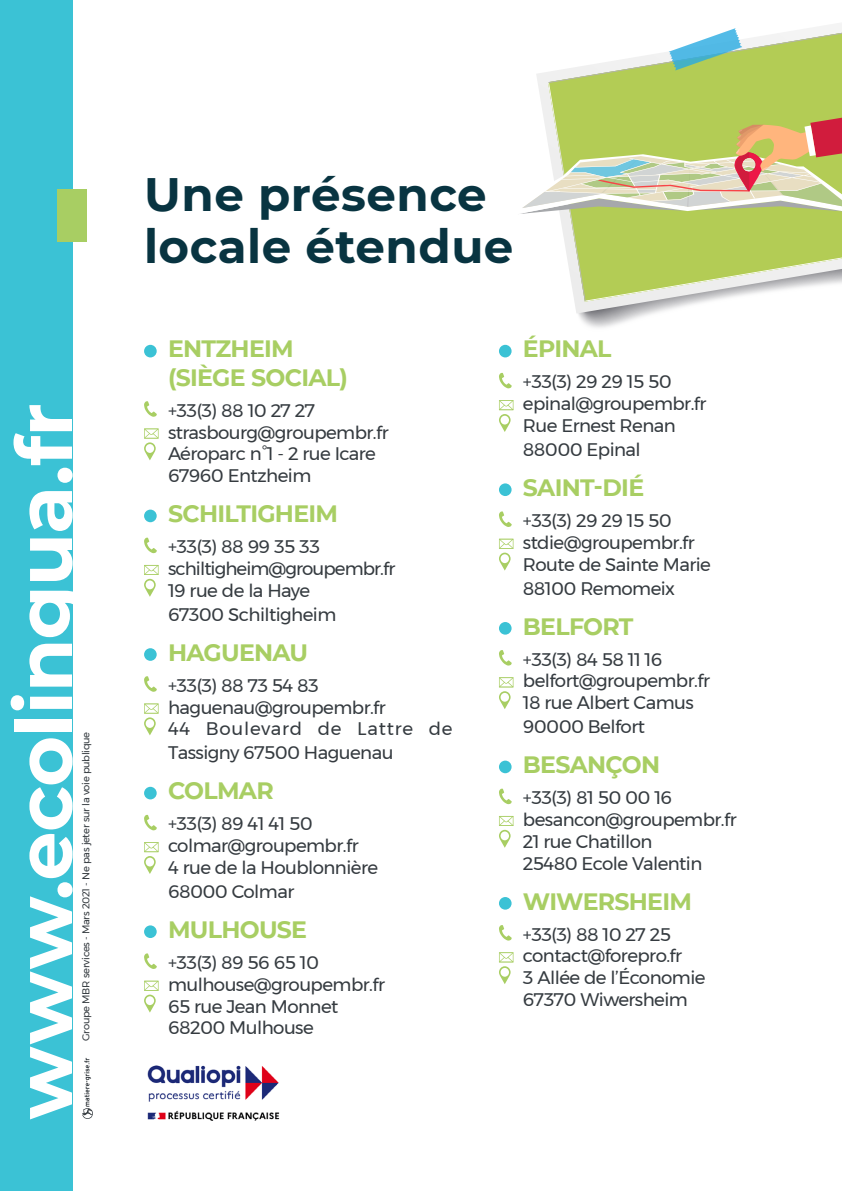
<style>
.page{position:relative;width:842px;height:1191px;background:#fff}
.page>*{position:absolute;margin:0;border:0;box-sizing:border-box;transform-origin:0 0}
.Feiertagsblock{font:700 78px "Montserrat";letter-spacing:-.015em;color:#fff}
.Center{font:700 46.8px/51.8px "Montserrat";letter-spacing:.01em;color:#083441}
.Texte_standard{font:700 23.6px/28.4px "Montserrat";letter-spacing:-.03em;color:#a8ce63}
.Texte_standard-2{font:18.2px/24px "Montserrat";letter-spacing:-.03em;color:#353b40}
.Texte_standard-3{font:18.2px "Montserrat";letter-spacing:-.05em;color:#353b40}
.Texte_standard-4{font:10px "Montserrat";letter-spacing:-.03em;color:#353b40}
</style>
<div class="page">
<div style="left:0;top:0;width:72px;height:1191px;background:#3bc2d5"></div>
<div style="left:57px;top:189px;width:30px;height:52px;background:#a8ce63"></div>
<div style="left:144px;top:345px;width:13px;height:12px;background:#3bc2d5;border-radius:50%"></div>
<svg style="left:144px;top:401px;width:13px;height:16px"></svg>
<svg style="left:144px;top:428px;width:15px;height:32px"></svg>
<div style="left:144px;top:509px;width:13px;height:13px;background:#3bc2d5;border-radius:50%"></div>
<svg style="left:144px;top:537px;width:13px;height:16px"></svg>
<svg style="left:144px;top:565px;width:15px;height:32px"></svg>
<div style="left:144px;top:648px;width:13px;height:13px;background:#3bc2d5;border-radius:50%"></div>
<svg style="left:144px;top:676px;width:13px;height:16px"></svg>
<svg style="left:144px;top:703px;width:15px;height:32px"></svg>
<div style="left:144px;top:787px;width:13px;height:12px;background:#3bc2d5;border-radius:50%"></div>
<svg style="left:144px;top:815px;width:13px;height:15px"></svg>
<svg style="left:144px;top:842px;width:15px;height:32px"></svg>
<div style="left:144px;top:925px;width:13px;height:13px;background:#3bc2d5;border-radius:50%"></div>
<svg style="left:144px;top:953px;width:13px;height:16px"></svg>
<svg style="left:144px;top:980px;width:15px;height:32px"></svg>
<div style="left:499px;top:345px;width:13px;height:12px;background:#3bc2d5;border-radius:50%"></div>
<svg style="left:499px;top:373px;width:13px;height:15px"></svg>
<svg style="left:499px;top:400px;width:14px;height:32px"></svg>
<div style="left:499px;top:483px;width:13px;height:13px;background:#3bc2d5;border-radius:50%"></div>
<svg style="left:499px;top:511px;width:13px;height:16px"></svg>
<svg style="left:499px;top:539px;width:14px;height:31px"></svg>
<div style="left:499px;top:622px;width:13px;height:12px;background:#3bc2d5;border-radius:50%"></div>
<svg style="left:499px;top:650px;width:13px;height:15px"></svg>
<svg style="left:499px;top:677px;width:14px;height:32px"></svg>
<div style="left:499px;top:760px;width:13px;height:13px;background:#3bc2d5;border-radius:50%"></div>
<svg style="left:499px;top:788px;width:13px;height:16px"></svg>
<svg style="left:499px;top:816px;width:14px;height:31px"></svg>
<div style="left:499px;top:897px;width:13px;height:12px;background:#3bc2d5;border-radius:50%"></div>
<svg style="left:499px;top:925px;width:13px;height:15px"></svg>
<svg style="left:499px;top:952px;width:14px;height:32px"></svg>
<svg style="left:82px;top:1057px;width:11px;height:62px"></svg>
<svg style="left:575px;top:23px;width:267px;height:290px"></svg>
<img style="left:147px;top:1065px;width:133px;height:56px">
<svg style="left:520px;top:28px;width:322px;height:274px"></svg>
<p class="Feiertagsblock" style="left:-12px;top:1119px;width:718px;rotate:-90deg">www.ecolingua.fr</p>
<p class="Texte_standard-4" style="left:78px;top:1041px;width:311px;rotate:-90deg">Groupe MBR services - Mars 2021 - Ne pas jeter sur la voie publique</p>
<p class="Center" style="left:144px;top:166px;width:371px">Une présence locale étendue</p>
<p class="Texte_standard" style="left:168px;top:334px;width:181px">ENTZHEIM (SIÈGE SOCIAL)</p>
<p class="Texte_standard-2" style="left:168px;top:398px;width:149px">+33(3) 88 10 27 27</p>
<p class="Texte_standard-2" style="left:168px;top:420px;width:222px">strasbourg@groupembr.fr</p>
<p class="Texte_standard-2" style="left:168px;top:442px;width:209px">Aéroparc n°1 - 2 rue Icare</p>
<p class="Texte_standard-2" style="left:168px;top:463px;width:145px">67960 Entzheim</p>
<p class="Texte_standard" style="left:168px;top:498px;width:172px">SCHILTIGHEIM</p>
<p class="Texte_standard-2" style="left:168px;top:534px;width:153px">+33(3) 88 99 35 33</p>
<p class="Texte_standard-3" style="left:168px;top:554px;width:229px">schiltigheim@groupembr.fr</p>
<p class="Texte_standard-2" style="left:168px;top:578px;width:144px">19 rue de la Haye</p>
<p class="Texte_standard-2" style="left:168px;top:602px;width:170px">67300 Schiltigheim</p>
<p class="Texte_standard" style="left:168px;top:637px;width:142px">HAGUENAU</p>
<p class="Texte_standard-2" style="left:168px;top:673px;width:152px">+33(3) 88 73 54 83</p>
<p class="Texte_standard-2" style="left:168px;top:695px;width:219px">haguenau@groupembr.fr</p>
<p class="Texte_standard-2" style="left:168px;top:716px;width:286px">44 Boulevard de Lattre de<br>Tassigny 67500 Haguenau</p>
<p class="Texte_standard" style="left:168px;top:775px;width:107px">COLMAR</p>
<p class="Texte_standard-2" style="left:168px;top:811px;width:146px">+33(3) 89 41 41 50</p>
<p class="Texte_standard-2" style="left:168px;top:833px;width:192px">colmar@groupembr.fr</p>
<p class="Texte_standard-2" style="left:168px;top:855px;width:212px">4 rue de la Houblonnière</p>
<p class="Texte_standard-2" style="left:168px;top:879px;width:128px">68000 Colmar</p>
<p class="Texte_standard" style="left:168px;top:914px;width:141px">MULHOUSE</p>
<p class="Texte_standard-2" style="left:168px;top:950px;width:152px">+33(3) 89 56 65 10</p>
<p class="Texte_standard-2" style="left:168px;top:972px;width:218px">mulhouse@groupembr.fr</p>
<p class="Texte_standard-2" style="left:168px;top:994px;width:172px">65 rue Jean Monnet</p>
<p class="Texte_standard-2" style="left:168px;top:1015px;width:147px">68200 Mulhouse</p>
<p class="Texte_standard" style="left:523px;top:334px;width:90px">ÉPINAL</p>
<p class="Texte_standard-2" style="left:523px;top:370px;width:150px">+33(3) 29 29 15 50</p>
<p class="Texte_standard-2" style="left:523px;top:391px;width:185px">epinal@groupembr.fr</p>
<p class="Texte_standard-2" style="left:523px;top:413px;width:154px">Rue Ernest Renan</p>
<p class="Texte_standard-2" style="left:523px;top:437px;width:119px">88000 Epinal</p>
<p class="Texte_standard" style="left:523px;top:472px;width:123px">SAINT-DIÉ</p>
<p class="Texte_standard-2" style="left:523px;top:508px;width:150px">+33(3) 29 29 15 50</p>
<p class="Texte_standard-2" style="left:523px;top:530px;width:173px">stdie@groupembr.fr</p>
<p class="Texte_standard-2" style="left:523px;top:552px;width:189px">Route de Sainte Marie</p>
<p class="Texte_standard-2" style="left:523px;top:576px;width:154px">88100 Remomeix</p>
<p class="Texte_standard" style="left:523px;top:611px;width:112px">BELFORT</p>
<p class="Texte_standard-2" style="left:523px;top:647px;width:141px">+33(3) 84 58 11 16</p>
<p class="Texte_standard-2" style="left:523px;top:668px;width:188px">belfort@groupembr.fr</p>
<p class="Texte_standard-2" style="left:523px;top:690px;width:172px">18 rue Albert Camus</p>
<p class="Texte_standard-2" style="left:523px;top:714px;width:124px">90000 Belfort</p>
<p class="Texte_standard" style="left:523px;top:749px;width:139px">BESANÇON</p>
<p class="Texte_standard-2" style="left:523px;top:785px;width:151px">+33(3) 81 50 00 16</p>
<p class="Texte_standard-2" style="left:523px;top:807px;width:215px">besancon@groupembr.fr</p>
<p class="Texte_standard-2" style="left:523px;top:829px;width:131px">21 rue Chatillon</p>
<p class="Texte_standard-2" style="left:523px;top:851px;width:181px">25480 Ecole Valentin</p>
<p class="Texte_standard" style="left:523px;top:886px;width:171px">WIWERSHEIM</p>
<p class="Texte_standard-2" style="left:523px;top:922px;width:149px">+33(3) 88 10 27 25</p>
<p class="Texte_standard-2" style="left:523px;top:943px;width:161px">contact@forepro.fr</p>
<p class="Texte_standard-2" style="left:523px;top:965px;width:184px">3 Allée de l’Économie</p>
<p class="Texte_standard-2" style="left:523px;top:987px;width:166px">67370 Wiwersheim</p>
</div>
